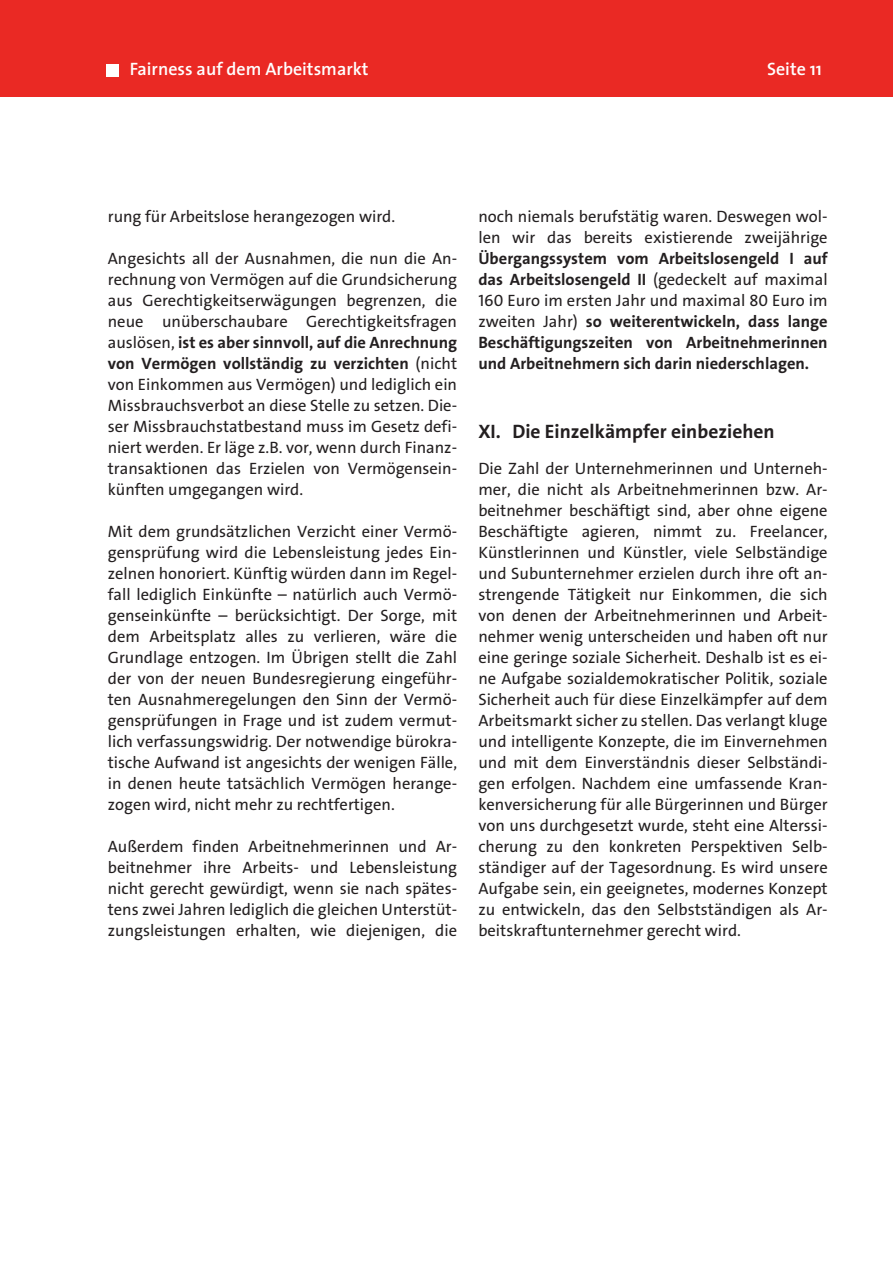
<style>
.page{position:relative;width:893px;height:1263px;background:#fff}
.page>*{position:absolute;margin:0;border:0;box-sizing:border-box;transform-origin:0 0}
.t1{font:19.5px "The Sans LP7 Bld";color:#231f20}
.t2{font:600 18px "The Sans";color:#fff}
.t3{font:16.5px/21px "The Sans LP5 Plain";color:#231f20;text-align:justify}
.t4{font:16.5px/21px "The Sans LP7 Bld";color:#231f20}
.s1{font-family:"The Sans LP5 Plain"}
</style>
<div class="page">
<div style="left:0;top:0;width:893px;height:96px;background:#ea2924"></div>
<div style="left:106px;top:64px;width:13px;height:13px;background:#fff"></div>
<p class="t2" style="left:130px;top:62px;width:240px">Fairness auf dem Arbeitsmarkt</p>
<p class="t2" style="left:767px;top:62px;width:57px">Seite 11</p>
<p class="t3" style="left:108px;top:208px;width:289px">rung für Arbeitslose herangezogen wird.</p>
<p class="t3" style="left:108px;top:250px;width:351px">Angesichts all der Ausnahmen, die nun die An&shy;rechnung von Vermögen auf die Grundsicherung aus Gerechtigkeitserwägungen begrenzen, die neue unüberschaubare Gerechtigkeitsfragen</p>
<p class="t4" style="left:108px;top:334px;width:351px"><span class="s1">auslösen,</span> ist es aber sinnvoll, auf die Anrechnung von Vermögen vollständig zu verzichten <span class="s1">(nicht</span></p>
<p class="t3" style="left:108px;top:376px;width:351px">von Einkommen aus Vermögen) und lediglich ein Missbrauchsverbot an diese Stelle zu setzen. Die&shy;ser Missbrauchstatbestand muss im Gesetz defi&shy;niert werden. Er läge z.B. vor, wenn durch Finanz&shy;transaktionen das Erzielen von Vermögensein&shy;künften umgegangen wird.</p>
<p class="t3" style="left:108px;top:523px;width:351px">Mit dem grundsätzlichen Verzicht einer Vermö&shy;gensprüfung wird die Lebensleistung jedes Ein&shy;zelnen honoriert. Künftig würden dann im Regel&shy;fall lediglich Einkünfte – natürlich auch Vermö&shy;genseinkünfte – berücksichtigt. Der Sorge, mit dem Arbeitsplatz alles zu verlieren, wäre die Grundlage entzogen. Im Übrigen stellt die Zahl der von der neuen Bundesregierung eingeführ&shy;ten Ausnahmeregelungen den Sinn der Vermö&shy;gensprüfungen in Frage und ist zudem vermut&shy;lich verfassungswidrig. Der notwendige bürokra&shy;tische Aufwand ist angesichts der wenigen Fälle, in denen heute tatsächlich Vermögen herange&shy;zogen wird, nicht mehr zu rechtfertigen.</p>
<p class="t3" style="left:108px;top:838px;width:351px">Außerdem finden Arbeitnehmerinnen und Ar&shy;beitnehmer ihre Arbeits- und Lebensleistung nicht gerecht gewürdigt, wenn sie nach spätes&shy;tens zwei Jahren lediglich die gleichen Unterstüt&shy;zungsleistungen erhalten, wie diejenigen, die</p>
<p class="t3" style="left:478px;top:208px;width:351px">noch niemals berufstätig waren. Deswegen wol&shy;len wir das bereits existierende zweijährige</p>
<p class="t4" style="left:478px;top:250px;width:351px">Übergangssystem vom Arbeitslosengeld I auf das Arbeitslosengeld II <span class="s1">(gedeckelt auf maximal</span></p>
<p class="t3" style="left:478px;top:292px;width:351px">160 Euro im ersten Jahr und maximal 80 Euro im</p>
<p class="t4" style="left:478px;top:313px;width:351px;text-align:justify"><span class="s1">zweiten Jahr)</span> so weiterentwickeln, dass lange Beschäftigungszeiten von Arbeitnehmerinnen und Arbeitnehmern sich darin niederschlagen.</p>
<p class="t1" style="left:478px;top:424px;width:298px">XI. Die Einzelkämpfer einbeziehen</p>
<p class="t3" style="left:478px;top:460px;width:351px">Die Zahl der Unternehmerinnen und Unterneh&shy;mer, die nicht als Arbeitnehmerinnen bzw. Ar&shy;beitnehmer beschäftigt sind, aber ohne eigene Beschäftigte agieren, nimmt zu. Freelancer, Künstlerinnen und Künstler, viele Selbständige und Subunternehmer erzielen durch ihre oft an&shy;strengende Tätigkeit nur Einkommen, die sich von denen der Arbeitnehmerinnen und Arbeit&shy;nehmer wenig unterscheiden und haben oft nur eine geringe soziale Sicherheit. Deshalb ist es ei&shy;ne Aufgabe sozialdemokratischer Politik, soziale Sicherheit auch für diese Einzelkämpfer auf dem Arbeitsmarkt sicher zu stellen. Das verlangt kluge und intelligente Konzepte, die im Einvernehmen und mit dem Einverständnis dieser Selbständi&shy;gen erfolgen. Nachdem eine umfassende Kran&shy;kenversicherung für alle Bürgerinnen und Bürger von uns durchgesetzt wurde, steht eine Alterssi&shy;cherung zu den konkreten Perspektiven Selb&shy;ständiger auf der Tagesordnung. Es wird unsere Aufgabe sein, ein geeignetes, modernes Konzept zu entwickeln, das den Selbstständigen als Ar&shy;beitskraftunternehmer gerecht wird.</p>
</div>
